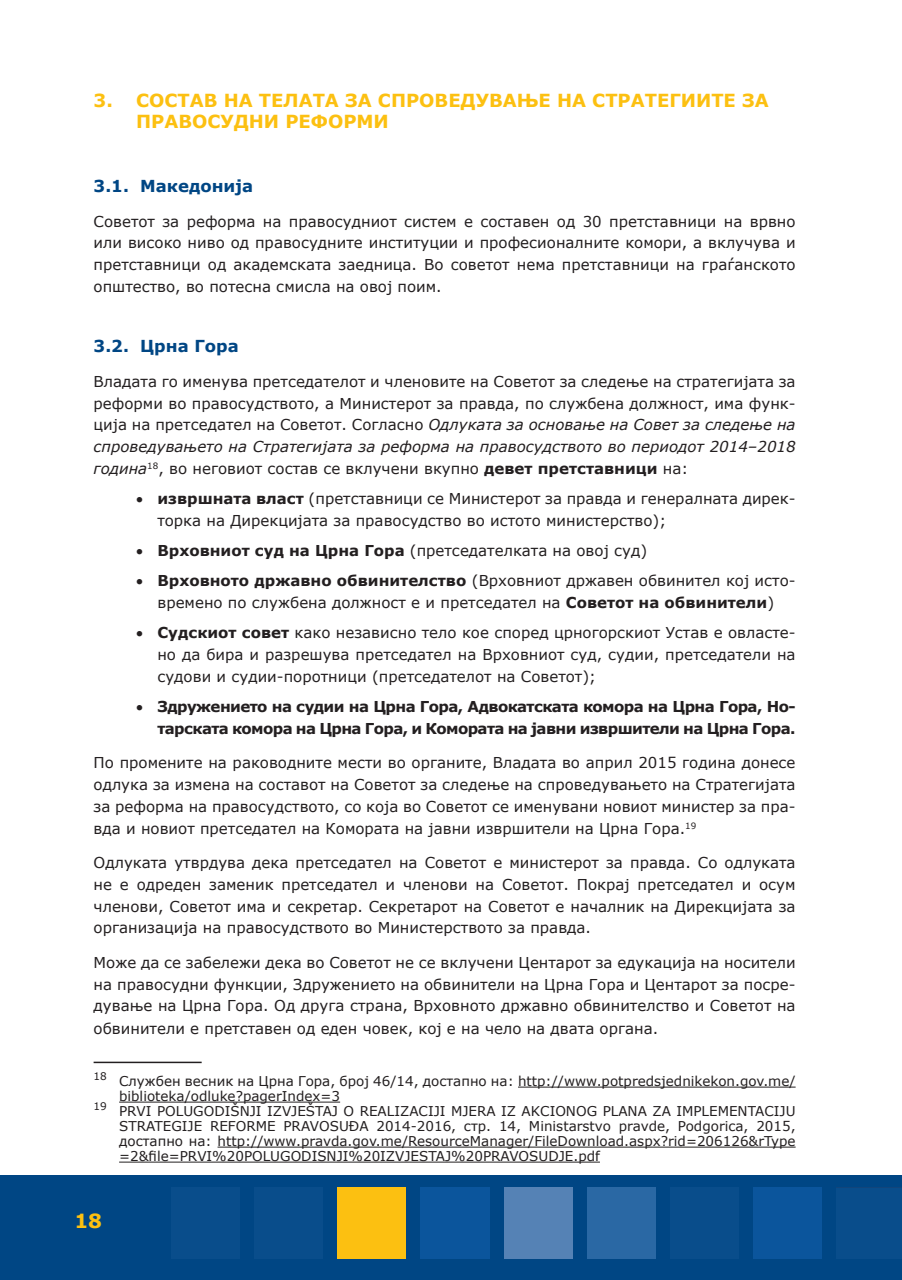
<style>
.page{position:relative;width:902px;height:1280px;background:#fff}
.page>*{position:absolute;margin:0;border:0;box-sizing:border-box;transform-origin:0 0}
.t1{font:700 19.5px "Verdana";color:#fcc011}
.t2{font:700 18px/20.2px "Verdana";color:#fcc011}
.t3{font:700 16.5px "Verdana";color:#004684}
.t4{font:15px/21.8px "Verdana";color:#231f20;text-align:justify}
.t5{font:700 15px/21.8px "Verdana";color:#231f20;text-align:right}
.t6{font:13.5px "Verdana";color:#231f20}
.s1{font-style:italic}
.s2{font-weight:700}
</style>
<div class="page">
<div style="left:0;top:1175px;width:901px;height:105px;background:#004684"></div>
<div style="left:254px;top:1187px;width:69px;height:72px;background:#094d8b"></div>
<div style="left:171px;top:1187px;width:69px;height:72px;background:#094d8b"></div>
<div style="left:420px;top:1187px;width:69px;height:72px;background:#0b559c"></div>
<div style="left:503px;top:1187px;width:69px;height:72px;background:#5582b5"></div>
<div style="left:586px;top:1187px;width:69px;height:72px;background:#2a68a4"></div>
<div style="left:669px;top:1187px;width:70px;height:72px;background:#094d8b"></div>
<div style="left:835px;top:1188px;width:66px;height:71px;background:#094d8b"></div>
<div style="left:752px;top:1187px;width:70px;height:72px;background:#0b559c"></div>
<div style="left:337px;top:1188px;width:70px;height:71px;background:#fcc011"></div>
<div style="left:406px;top:1184px;width:14px;height:81px;background:#004684"></div>
<div style="left:656px;top:1184px;width:14px;height:81px;background:#004684"></div>
<div style="left:822px;top:1184px;width:14px;height:81px;background:#004684"></div>
<hr style="left:94px;top:1062px;width:108px;height:1px;background:#231f20">
<hr style="left:518px;top:1087px;width:277px;height:1px;background:#231f20">
<hr style="left:119px;top:1102px;width:221px;height:1px;background:#231f20">
<hr style="left:217px;top:1147px;width:578px;height:1px;background:#231f20">
<hr style="left:119px;top:1162px;width:481px;height:1px;background:#231f20">
<p class="t2" style="left:136px;top:90px;width:634px;text-indent:-43px">3. Состав на телата за спроведување на стратегиите за правосудни реформи</p>
<p class="t3" style="left:94px;top:174px;width:161px">3.1. Македонија</p>
<p class="t4" style="left:94px;top:210px;width:703px">Советот за реформа на правосудниот систем е составен од 30 претставници на врвно или високо ниво од правосудните институции и професионалните комори, а вклучува и претставници од академската заедница. Во советот нема претставници на граѓанското општество, во потесна смисла на овој поим.</p>
<p class="t3" style="left:94px;top:335px;width:147px">3.2. Црна Гора</p>
<p class="t4" style="left:94px;top:370px;width:703px">Владата го именува претседателот и членовите на Советот за следење на стратегијата за реформи во правосудството, а Министерот за правда, по службена должност, има функ&shy;ција на претседател на Советот. Согласно <span class="s1">Одлуката за основање на Совет за следење на спроведувањето на Стратегијата за реформа на правосудството во периодот 2014–2018 година</span><sup>18</sup>, во неговиот состав се вклучени вкупно <span class="s2">девет претставници</span> на:</p>
<p class="t4" style="left:157px;top:488px;width:639px;text-indent:-21px">• <span class="s2">извршната власт</span> (претставници се Министерот за правда и генералната дирек&shy;торка на Дирекцијата за правосудство во истото министерство);</p>
<p class="t4" style="left:136px;top:540px;width:512px">• <span class="s2">Врховниот суд на Црна Гора</span> (претседателката на овој суд)</p>
<p class="t4" style="left:136px;top:570px;width:661px;text-align:center">• <span class="s2">Врховното државно обвинителство</span> (Врховниот државен обвинител кој исто&shy;времено по службена должност е и претседател на <span class="s2">Советот на обвинители</span>)</p>
<p class="t4" style="left:157px;top:622px;width:639px;text-indent:-21px">• <span class="s2">Судскиот совет</span> како независно тело кое според црногорскиот Устав е овласте&shy;но да бира и разрешува претседател на Врховниот суд, судии, претседатели на судови и судии-поротници (претседателот на Советот);</p>
<p class="t5" style="left:136px;top:695px;width:661px">• Здружението на судии на Црна Гора, Адвокатската комора на Црна Гора, Но&shy;тарската комора на Црна Гора, и Комората на јавни извршители на Црна Гора.</p>
<p class="t4" style="left:93px;top:752px;width:703px">По промените на раководните мести во органите, Владата во април 2015 година донесе одлука за измена на составот на Советот за следење на спроведувањето на Стратегијата за реформа на правосудството, со која во Советот се именувани новиот министер за пра&shy;вда и новиот претседател на Комората на јавни извршители на Црна Гора.<sup>19</sup></p>
<p class="t4" style="left:94px;top:852px;width:703px">Одлуката утврдува дека претседател на Советот е министерот за правда. Со одлуката не е одреден заменик претседател и членови на Советот. Покрај претседател и осум членови, Советот има и секретар. Секретарот на Советот е началник на Дирекцијата за организација на правосудството во Министерството за правда.</p>
<p class="t4" style="left:94px;top:951px;width:703px">Може да се забележи дека во Советот не се вклучени Центарот за едукација на носители на правосудни функции, Здружението на обвинители на Црна Гора и Центарот за посре&shy;дување на Црна Гора. Од друга страна, Врховното државно обвинителство и Советот на обвинители е претставен од еден човек, кој е на чело на двата органа.</p>
<p class="t6" style="left:94px;top:1072px;width:703px"><sup>18</sup> Службен весник на Црна Гора, број 46/14, достапно на: http://www.potpredsjednikekon.gov.me/</p>
<p class="t6" style="left:119px;top:1087px;width:222px">biblioteka/odluke?pagerIndex=3</p>
<p class="t6" style="left:94px;top:1102px;width:703px"><sup>19</sup> PRVI POLUGODIŠNJI IZVJEŠTAJ O REALIZACIJI MJERA IZ AKCIONOG PLANA ZA IMPLEMENTACIJU</p>
<p class="t6" style="left:119px;top:1117px;width:678px">STRATEGIJE REFORME PRAVOSUĐA 2014-2016, стр. 14, Ministarstvo pravde, Podgorica, 2015,</p>
<p class="t6" style="left:119px;top:1132px;width:678px">достапно на: http://www.pravda.gov.me/ResourceManager/FileDownload.aspx?rid=206126&amp;rType</p>
<p class="t6" style="left:119px;top:1147px;width:482px">=2&amp;file=PRVI%20POLUGODISNJI%20IZVJESTAJ%20PRAVOSUDJE.pdf</p>
<h1 class="t1" style="left:74px;top:1207px;width:29px">18</h1>
</div>
